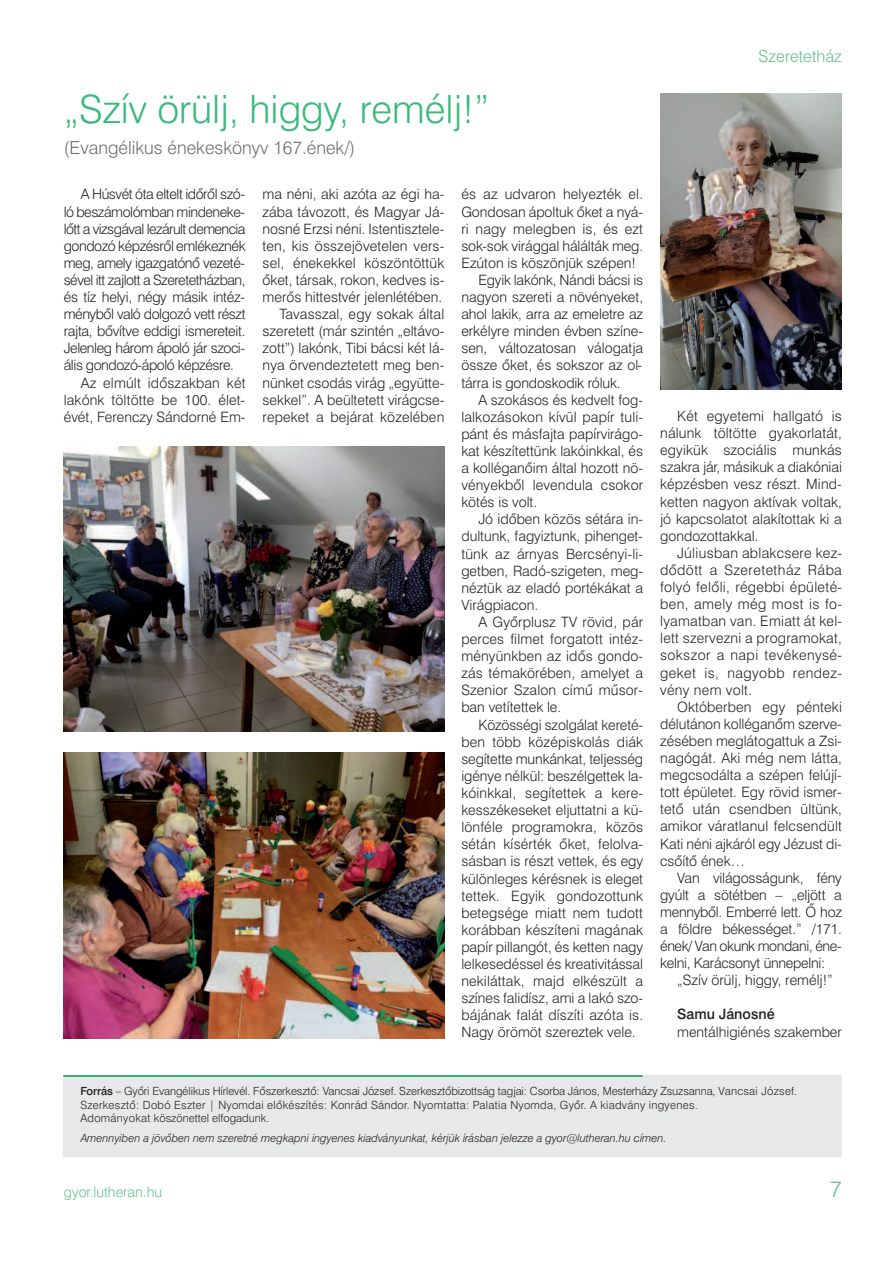
<style>
.page{position:relative;width:893px;height:1263px;background:#fff}
.page>*{position:absolute;margin:0;border:0;box-sizing:border-box;transform-origin:0 0}
.t1{font:39px "Swiss 721 Light HU Normal";color:#39b97a}
.t2{font:22.5px "Swiss 721 Light HU Normal";color:#65c18b}
.t3{font:18px "Swiss 721 Light HU Normal";color:#6c6d70}
.t4{font:16.5px "Swiss 721 Light HU Normal";color:#65c18b}
.t5{font:14.25px/17.1px "Swiss 721 Light HU Normal";color:#231f20;text-align:justify}
.t6{font:14.25px "Swiss 721 Light HU Normal";letter-spacing:-.03em;color:#231f20}
.t7{font:14.25px "Swiss 721 Light HU Normal";letter-spacing:-.02em;color:#231f20}
.t8{font:14.25px "Swiss 721 Light HU Normal";letter-spacing:-.035em;color:#231f20}
.t9{font:14.25px "Swiss 721 Light HU Normal";letter-spacing:-.04em;color:#231f20}
.t10{font:14.25px "Swiss 721 Light HU Normal";color:#65c18b}
.t11{font:14.25px "Swiss 721 Medium HU Normal";color:#231f20}
.t12{font:11.25px/13.5px "Swiss 721 Light HU Normal";color:#231f20}
.t13{font:11.25px "Swiss 721 Light HU Italic";color:#231f20}
.s1{font-family:"Swiss 721 Medium HU Normal"}
</style>
<div class="page">
<div style="left:63px;top:1075px;width:778px;height:82px;background:#e7e8e9"></div>
<hr style="left:63px;top:1075px;width:580px;height:2px;background:#00a54f">
<img style="left:64px;top:753px;width:380px;height:285px">
<img style="left:64px;top:446px;width:380px;height:286px">
<img style="left:660px;top:94px;width:182px;height:296px">
<h1 class="t1" style="left:64px;top:87px;width:427px">„Szív örülj, higgy, remélj!”</h1>
<p class="t3" style="left:64px;top:137px;width:293px">(Evangélikus énekeskönyv 167.ének/)</p>
<p class="t6" style="left:81px;top:186px;width:166px">A Húsvét óta eltelt idôrôl szó-</p>
<p class="t6" style="left:64px;top:203px;width:183px">ló beszámolómban mindeneke-</p>
<p class="t9" style="left:64px;top:220px;width:183px">lôtt a vizsgával lezárult demencia</p>
<p class="t6" style="left:64px;top:237px;width:183px">gondozó képzésrôl emlékeznék</p>
<p class="t6" style="left:64px;top:255px;width:183px">meg, amely igazgatónô vezeté-</p>
<p class="t8" style="left:64px;top:272px;width:183px">sével itt zajlott a Szeretetházban,</p>
<p class="t7" style="left:64px;top:289px;width:183px">és tíz helyi, négy másik intéz-</p>
<p class="t6" style="left:64px;top:306px;width:183px">ménybôl való dolgozó vett részt</p>
<p class="t7" style="left:64px;top:323px;width:183px">rajta, bôvítve eddigi ismereteit.</p>
<p class="t6" style="left:64px;top:340px;width:183px">Jelenleg három ápoló jár szoci-</p>
<p class="t6" style="left:64px;top:357px;width:172px">ális gondozó-ápoló képzésre.</p>
<p class="t5" style="left:81px;top:374px;width:166px">Az elmúlt idôszakban két</p>
<p class="t5" style="left:64px;top:391px;width:183px">lakónk töltötte be 100. élet-</p>
<p class="t5" style="left:64px;top:408px;width:183px">évét, Ferenczy Sándorné Em-</p>
<p class="t5" style="left:263px;top:186px;width:183px;text-align:right">ma néni, aki azóta az égi ha&shy;zába távozott, és Magyar Já&shy;nosné Erzsi néni. Istentisztele&shy;ten, kis összejövetelen vers&shy;sel, énekekkel köszöntöttük ôket, társak, rokon, kedves is&shy;merôs hittestvér jelenlétében.<br>Tavasszal, egy sokak által szeretett (már szintén „eltávo&shy;zott”) lakónk, Tibi bácsi két lá&shy;nya örvendeztetett meg ben&shy;nünket csodás virág „együtte&shy;sekkel”. A beültetett virágcse&shy;repeket a bejárat közelében</p>
<p class="t5" style="left:461px;top:186px;width:183px">és az udvaron helyezték el.</p>
<p class="t5" style="left:461px;top:203px;width:183px">Gondosan ápoltuk ôket a nyá-</p>
<p class="t5" style="left:461px;top:220px;width:183px">ri nagy melegben is, és ezt</p>
<p class="t5" style="left:461px;top:237px;width:183px">sok-sok virággal hálálták meg.</p>
<p class="t5" style="left:461px;top:254px;width:176px">Ezúton is köszönjük szépen!</p>
<p class="t5" style="left:478px;top:271px;width:166px">Egyik lakónk, Nándi bácsi is</p>
<p class="t5" style="left:461px;top:289px;width:183px">nagyon szereti a növényeket,</p>
<p class="t5" style="left:461px;top:306px;width:183px">ahol lakik, arra az emeletre az</p>
<p class="t5" style="left:461px;top:323px;width:183px">erkélyre minden évben színe-</p>
<p class="t5" style="left:461px;top:340px;width:183px">sen, változatosan válogatja</p>
<p class="t5" style="left:461px;top:357px;width:182px">össze ôket, és sokszor az ol-</p>
<p class="t5" style="left:461px;top:374px;width:161px">tárra is gondoskodik róluk.</p>
<p class="t5" style="left:478px;top:391px;width:166px">A szokásos és kedvelt fog-</p>
<p class="t5" style="left:461px;top:408px;width:183px">lalkozásokon kívül papír tuli-</p>
<p class="t5" style="left:461px;top:425px;width:183px">pánt és másfajta papírvirágo-</p>
<p class="t5" style="left:461px;top:442px;width:183px">kat készítettünk lakóinkkal, és</p>
<p class="t5" style="left:461px;top:460px;width:183px">a kolléganôim által hozott nö-</p>
<p class="t5" style="left:461px;top:477px;width:183px">vényekbôl levendula csokor</p>
<p class="t5" style="left:461px;top:494px;width:77px">kötés is volt.</p>
<p class="t5" style="left:478px;top:511px;width:166px">Jó idôben közös sétára in-</p>
<p class="t5" style="left:461px;top:528px;width:183px">dultunk, fagyiztunk, pihenget-</p>
<p class="t5" style="left:461px;top:545px;width:183px">tünk az árnyas Bercsényi-li-</p>
<p class="t5" style="left:461px;top:562px;width:183px">getben, Radó-szigeten, meg-</p>
<p class="t5" style="left:461px;top:579px;width:183px">néztük az eladó portékákat a</p>
<p class="t5" style="left:461px;top:596px;width:78px">Virágpiacon.</p>
<p class="t5" style="left:478px;top:613px;width:166px">A Gyôrplusz TV rövid, pár</p>
<p class="t5" style="left:461px;top:631px;width:183px">perces filmet forgatott intéz-</p>
<p class="t5" style="left:461px;top:648px;width:183px">ményünkben az idôs gondo-</p>
<p class="t5" style="left:461px;top:665px;width:183px">zás témakörében, amelyet a</p>
<p class="t5" style="left:461px;top:682px;width:183px">Szenior Szalon címû mûsor-</p>
<p class="t5" style="left:461px;top:699px;width:101px">ban vetítettek le.</p>
<p class="t5" style="left:478px;top:716px;width:166px">Közösségi szolgálat kereté-</p>
<p class="t5" style="left:461px;top:733px;width:183px">ben több középiskolás diák</p>
<p class="t5" style="left:461px;top:750px;width:183px">segítette munkánkat, teljesség</p>
<p class="t5" style="left:461px;top:767px;width:183px">igénye nélkül: beszélgettek la-</p>
<p class="t5" style="left:461px;top:784px;width:183px">kóinkkal, segítettek a kere-</p>
<p class="t5" style="left:461px;top:802px;width:183px">kesszékeseket eljuttatni a kü-</p>
<p class="t5" style="left:461px;top:819px;width:183px">lönféle programokra, közös</p>
<p class="t5" style="left:461px;top:836px;width:183px">sétán kísérték ôket, felolva-</p>
<p class="t5" style="left:461px;top:853px;width:183px">sásban is részt vettek, és egy</p>
<p class="t5" style="left:461px;top:870px;width:183px">különleges kérésnek is eleget</p>
<p class="t5" style="left:461px;top:887px;width:183px">tettek. Egyik gondozottunk</p>
<p class="t5" style="left:461px;top:904px;width:183px">betegsége miatt nem tudott</p>
<p class="t5" style="left:461px;top:921px;width:183px">korábban készíteni magának</p>
<p class="t5" style="left:461px;top:938px;width:183px">papír pillangót, és ketten nagy</p>
<p class="t5" style="left:461px;top:955px;width:183px">lelkesedéssel és kreativitással</p>
<p class="t5" style="left:461px;top:973px;width:183px">nekiláttak, majd elkészült a</p>
<p class="t5" style="left:461px;top:990px;width:183px">színes falidísz, ami a lakó szo-</p>
<p class="t5" style="left:461px;top:1007px;width:183px">bájának falát díszíti azóta is.</p>
<p class="t5" style="left:461px;top:1024px;width:176px">Nagy örömöt szereztek vele.</p>
<p class="t4" style="left:759px;top:46px;width:85px">Szeretetház</p>
<p class="t5" style="left:660px;top:408px;width:183px;text-indent:17px">Két egyetemi hallgató is nálunk töltötte gyakorlatát, egyikük szociális munkás szakra jár, másikuk a diakóniai képzésben vesz részt. Mind&shy;ketten nagyon aktívak voltak, jó kapcsolatot alakítottak ki a gondozottakkal.</p>
<p class="t5" style="left:660px;top:544px;width:184px;text-indent:17px">Júliusban ablakcsere kez&shy;dôdött a Szeretetház Rába folyó felôli, régebbi épületé&shy;ben, amely még most is fo&shy;lyamatban van. Emiatt át kel&shy;lett szervezni a programokat, sokszor a napi tevékenysé&shy;geket is, nagyobb rendez&shy;vény nem volt.</p>
<p class="t5" style="left:660px;top:698px;width:183px;text-indent:17px">Októberben egy pénteki délutánon kolléganôm szerve&shy;zésében meglátogattuk a Zsi&shy;nagógát. Aki még nem látta, megcsodálta a szépen felújí&shy;tott épületet. Egy rövid ismer&shy;tetô után csendben ültünk, amikor váratlanul felcsendült Kati néni ajkáról egy Jézust di&shy;csôítô ének…</p>
<p class="t5" style="left:660px;top:869px;width:183px;text-indent:17px">Van világosságunk, fény gyúlt a sötétben — „eljött a mennybôl. Emberré lett. Ô hoz a földre békességet.” /171. ének/ Van okunk mondani, éne&shy;kelni, Karácsonyt ünnepelni:</p>
<p class="t5" style="left:677px;top:972px;width:157px">„Szív örülj, higgy, remélj!”</p>
<p class="t11" style="left:677px;top:1006px;width:99px">Samu Jánosné</p>
<p class="t5" style="left:677px;top:1023px;width:166px">mentálhigiénés szakember</p>
<p class="t12" style="left:80px;top:1085px;width:718px"><span class="s1">Forrás</span> — Gyôri Evangélikus Hírlevél. Fõszerkesztõ: Vancsai József. Szerkesztôbizottság tagjai: Csorba János, Mesterházy Zsuzsanna, Vancsai József.<br>Szerkesztô: Dobó Eszter | Nyomdai elôkészítés: Konrád Sándor. Nyomtatta: Palatia Nyomda, Gyôr. A kiadvány ingyenes.<br>Adományokat köszönettel elfogadunk.</p>
<p class="t13" style="left:81px;top:1132px;width:587px">Amennyiben a jövôben nem szeretné megkapni ingyenes kiadványunkat, kérjük írásban jelezze a gyor@lutheran.hu címen.</p>
<p class="t10" style="left:64px;top:1183px;width:100px">gyor.lutheran.hu</p>
<h2 class="t2" style="left:830px;top:1176px;width:13px">7</h2>
</div>
